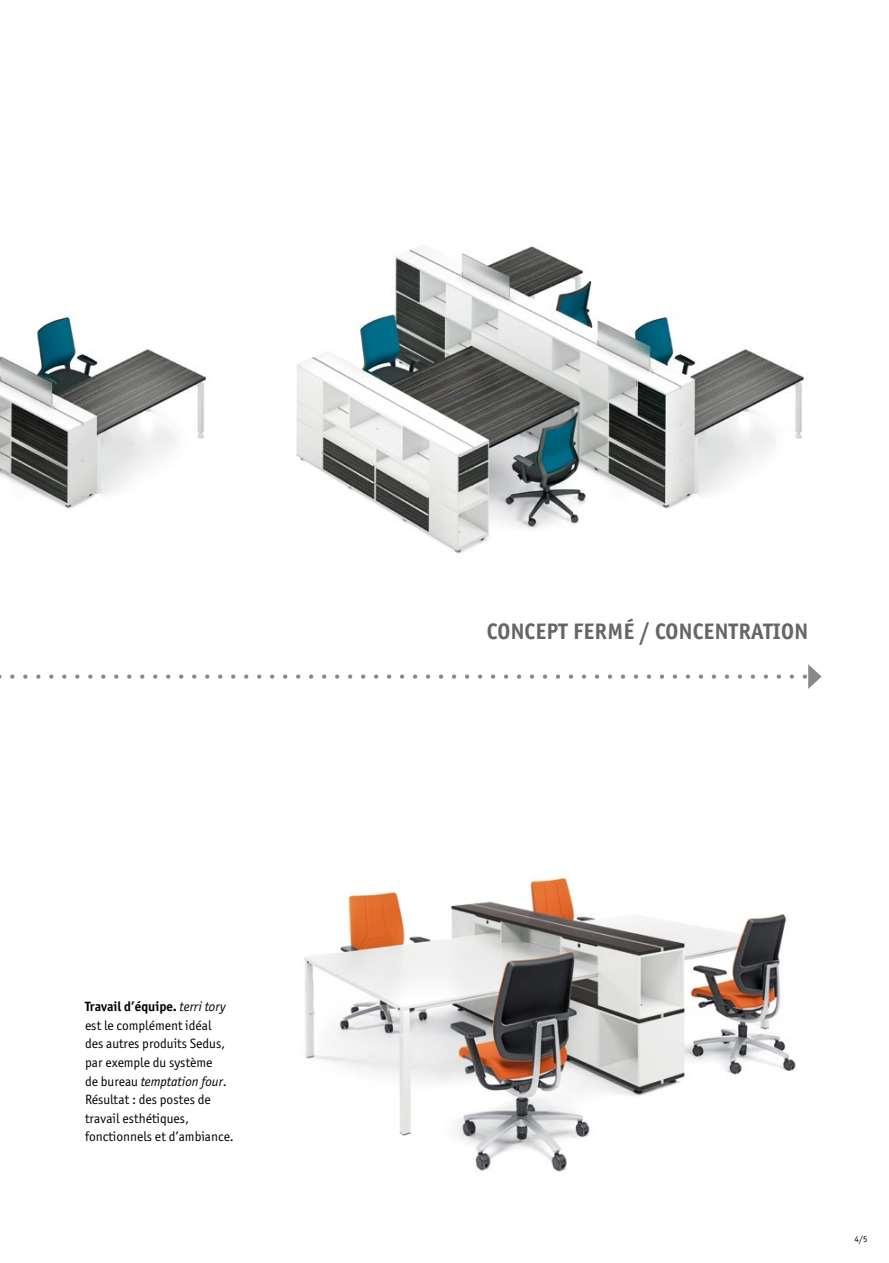
<style>
.page{position:relative;width:889px;height:1263px;background:#fff}
.page>*{position:absolute;margin:0;border:0;box-sizing:border-box;transform-origin:0 0}
.Headline_26pt{font:700 22.5px "Officina San Itc T";letter-spacing:.015em;color:#666}
.Copy_12pt{font:13.5px/18.6px "Officina San Itc T";color:#000}
.t1{font:9px "Officina San Itc T";color:#000}
.s1{font-weight:700}
.s2{font-style:italic}
</style>
<div class="page">
<img style="left:296px;top:246px;width:508px;height:308px">
<img style="left:0;top:317px;width:206px;height:192px">
<img style="left:304px;top:877px;width:492px;height:295px">
<svg style="left:0;top:664px;width:821px;height:25px"></svg>
<p class="Copy_12pt" style="left:85px;top:997px;width:150px"><span class="s1">Travail d’équipe.</span> <span class="s2">terri tory </span>est le complément idéal<br>des autres produits Sedus, par exemple du système<br>de bureau <span class="s2">temptation four</span>.<br>Résultat : des postes de travail esthétiques, fonctionnels et d’ambiance.</p>
<p class="Headline_26pt" style="left:487px;top:618px;width:323px">CONCEPT FERMÉ / CONCENTRATION</p>
<p class="t1" style="left:854px;top:1233px;width:15px">4/5</p>
</div>
